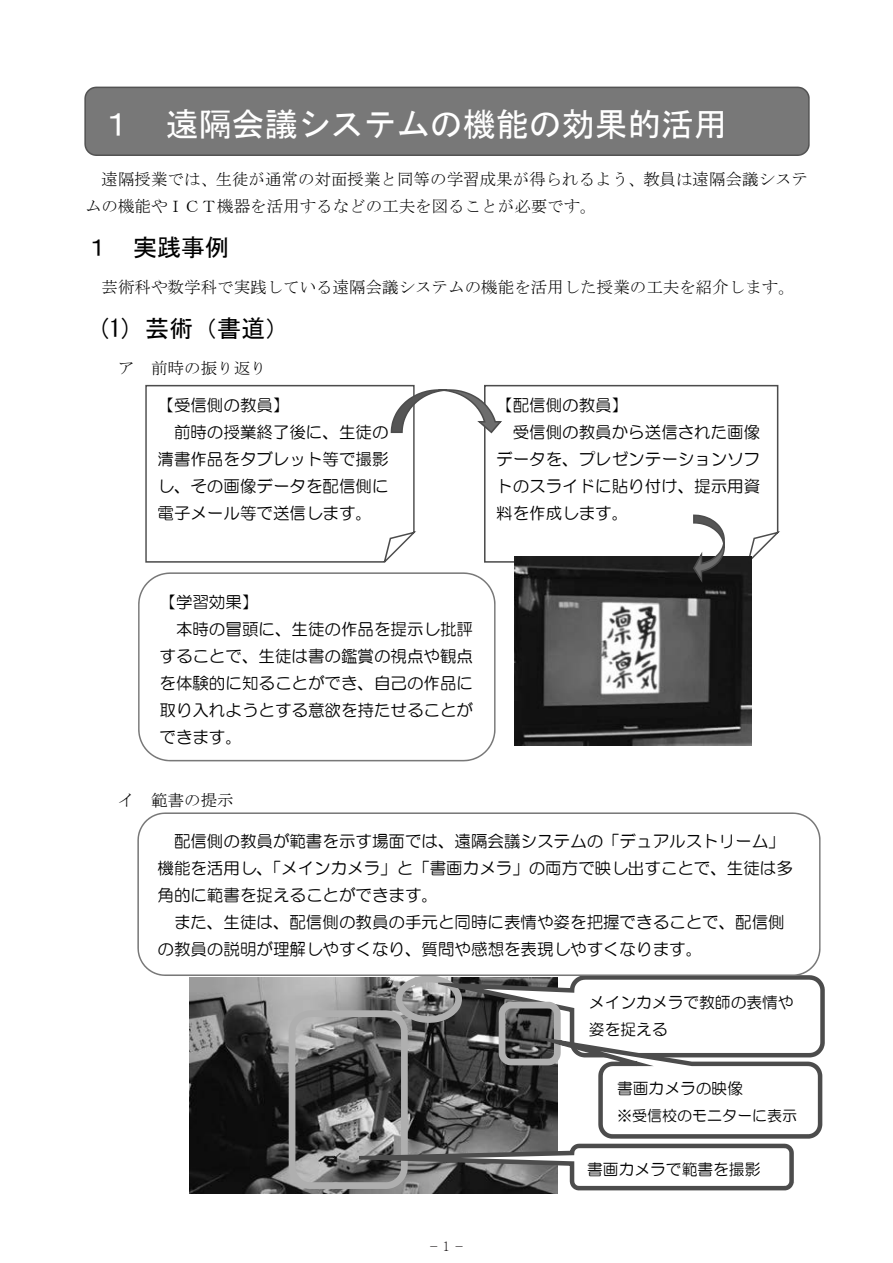
<style>
.page{position:relative;width:893px;height:1263px;background:#fff}
.page>*{position:absolute;margin:0;border:0;box-sizing:border-box;transform-origin:0 0}
.t1{font:33px "MS Gothic";color:#fff}
.t2{font:24px "MS Gothic";color:#000}
.t3{font:16.5px "HG Maru Gothic MPRO";color:#000}
.t4{font:16.5px/27px "MS Mincho";color:#000}
.t5{font:15.75px/27px "HG Maru Gothic MPRO";color:#000}
.t6{font:15px "HG Maru Gothic MPRO";color:#000}
.t7{font:300 12.75px "Ryumin Pro";color:#231f20}
</style>
<div class="page">
<div style="left:84px;top:87px;width:726px;height:69px;background:#787878"></div>
<svg style="left:145px;top:385px;width:271px;height:178px"></svg>
<svg style="left:484px;top:385px;width:296px;height:178px"></svg>
<svg style="left:391px;top:389px;width:111px;height:44px"></svg>
<svg style="left:138px;top:572px;width:357px;height:189px"></svg>
<img style="left:514px;top:557px;width:238px;height:188px">
<svg style="left:693px;top:514px;width:33px;height:69px"></svg>
<img style="left:189px;top:977px;width:368px;height:216px">
<svg style="left:289px;top:976px;width:536px;height:214px"></svg>
<svg style="left:137px;top:812px;width:683px;height:164px"></svg>
<p class="t1" style="left:100px;top:107px;width:628px">１ 遠隔会議システムの機能の効果的活用</p>
<p class="t4" style="left:85px;top:166px;width:724px;text-indent:17px">遠隔授業では、生徒が通常の対面授業と同等の学習成果が得られるよう、教員は遠隔会議システムの機能やＩＣＴ機器を活用するなどの工夫を図ることが必要です。</p>
<p class="t2" style="left:85px;top:235px;width:146px">１ 実践事例</p>
<p class="t4" style="left:102px;top:274px;width:695px">芸術科や数学科で実践している遠隔会議システムの機能を活用した授業の工夫を紹介します。</p>
<p class="t2" style="left:97px;top:316px;width:194px">(1) 芸術（書道）</p>
<p class="t4" style="left:118px;top:355px;width:150px">ア 前時の振り返り</p>
<p class="t3" style="left:158px;top:397px;width:133px">【受信側の教員】</p>
<p class="t3" style="left:174px;top:424px;width:216px">前時の授業終了後に、生徒の</p>
<p class="t3" style="left:158px;top:451px;width:232px">清書作品をタブレット等で撮影</p>
<p class="t3" style="left:158px;top:478px;width:232px">し、その画像データを配信側に</p>
<p class="t3" style="left:158px;top:505px;width:216px">電子メール等で送信します。</p>
<p class="t3" style="left:496px;top:397px;width:133px">【配信側の教員】</p>
<p class="t3" style="left:513px;top:424px;width:249px">受信側の教員から送信された画像</p>
<p class="t3" style="left:496px;top:451px;width:266px">データを、プレゼンテーションソフ</p>
<p class="t3" style="left:496px;top:478px;width:266px">トのスライドに貼り付け、提示用資</p>
<p class="t3" style="left:496px;top:505px;width:133px">料を作成します。</p>
<p class="t3" style="left:160px;top:594px;width:101px">【学習効果】</p>
<p class="t3" style="left:176px;top:621px;width:299px">本時の冒頭に、生徒の作品を提示し批評</p>
<p class="t3" style="left:160px;top:648px;width:315px">することで、生徒は書の鑑賞の視点や観点</p>
<p class="t3" style="left:160px;top:675px;width:315px">を体験的に知ることができ、自己の作品に</p>
<p class="t3" style="left:160px;top:702px;width:315px">取り入れようとする意欲を持たせることが</p>
<p class="t3" style="left:160px;top:729px;width:84px">できます。</p>
<p class="t4" style="left:118px;top:787px;width:117px">イ 範書の提示</p>
<p class="t3" style="left:174px;top:832px;width:612px">配信側の教員が範書を示す場面では、遠隔会議システムの「デュアルストリーム」</p>
<p class="t3" style="left:158px;top:859px;width:637px">機能を活用し、「メインカメラ」と「書画カメラ」の両方で映し出すことで、生徒は多</p>
<p class="t3" style="left:158px;top:886px;width:282px">角的に範書を捉えることができます。</p>
<p class="t3" style="left:174px;top:913px;width:612px">また、生徒は、配信側の教員の手元と同時に表情や姿を把握できることで、配信側</p>
<p class="t3" style="left:158px;top:940px;width:546px">の教員の説明が理解しやすくなり、質問や感想を表現しやすくなります。</p>
<p class="t5" style="left:589px;top:989px;width:206px">メインカメラで教師の表情や姿を捉える</p>
<p class="t7" style="left:427px;top:1236px;width:40px">－ 1 －</p>
<p class="t5" style="left:617px;top:1075px;width:127px">書画カメラの映像</p>
<p class="t6" style="left:617px;top:1108px;width:182px">※受信校のモニターに表示</p>
<p class="t5" style="left:587px;top:1155px;width:175px">書画カメラで範書を撮影</p>
</div>
